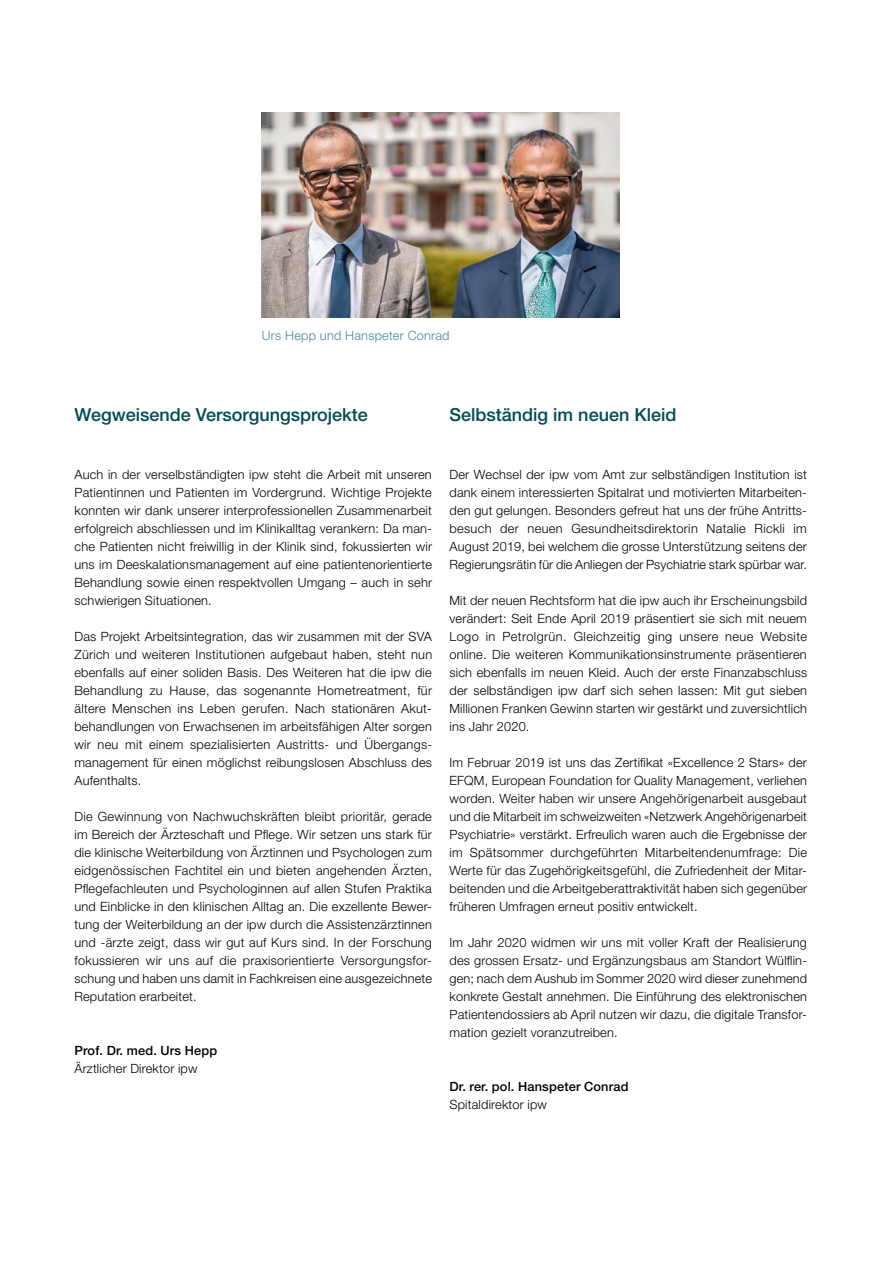
<style>
.page{position:relative;width:881px;height:1263px;background:#fff}
.page>*{position:absolute;margin:0;border:0;box-sizing:border-box;transform-origin:0 0}
.t1{font:500 18px "Helvetica Neue LT Std";color:#004b56}
.t2{font:300 12.75px/18px "Helvetica Neue LT Std";letter-spacing:.015em;color:#000;text-align:justify}
.t3{font:500 12.75px "Helvetica Neue LT Std";letter-spacing:.015em;color:#000}
.t4{font:300 12.75px "Helvetica Neue LT Std";letter-spacing:.015em;color:#4b899b}
</style>
<div class="page">
<img style="left:262px;top:112px;width:356px;height:205px">
<p class="t4" style="left:262px;top:327px;width:189px">Urs Hepp und Hanspeter Conrad</p>
<h1 class="t1" style="left:74px;top:403px;width:295px">Wegweisende Versorgungsprojekte</h1>
<h1 class="t1" style="left:449px;top:403px;width:228px">Selbständig im neuen Kleid</h1>
<p class="t2" style="left:74px;top:465px;width:359px">Auch in der verselbständigten ipw steht die Arbeit mit unseren Patientinnen und Patienten im Vordergrund. Wichtige Projekte konnten wir dank unserer interprofessionellen Zusammenarbeit erfolgreich abschliessen und im Klinikalltag verankern: Da man&shy;che Patienten nicht freiwillig in der Klinik sind, fokussierten wir uns im Deeskalationsmanagement auf eine patientenorientierte Behandlung sowie einen respektvollen Umgang – auch in sehr schwierigen Situationen.</p>
<p class="t2" style="left:74px;top:627px;width:359px;text-align:left">Das Projekt Arbeitsintegration, das wir zusammen mit der SVA Zürich und weiteren Institutionen aufgebaut haben, steht nun ebenfalls auf einer soliden Basis. Des Weiteren hat die ipw die Behandlung zu Hause, das sogenannte Hometreatment, für ältere Menschen ins Leben gerufen. Nach stationären Akut&shy;behandlungen von Erwachsenen im arbeitsfähigen Alter sorgen wir neu mit einem spezialisierten Austritts- und Übergangs&shy;management für einen möglichst reibungslosen Abschluss des Aufenthalts.</p>
<p class="t2" style="left:74px;top:807px;width:359px">Die Gewinnung von Nachwuchskräften bleibt prioritär, gerade im Bereich der Ärzteschaft und Pflege. Wir setzen uns stark für die klinische Weiterbildung von Ärztinnen und Psychologen zum eidgenössischen Fachtitel ein und bieten angehenden Ärzten, Pflegefachleuten und Psychologinnen auf allen Stufen Praktika und Einblicke in den klinischen Alltag an. Die exzellente Bewer&shy;tung der Weiterbildung an der ipw durch die Assistenzärztinnen und -ärzte zeigt, dass wir gut auf Kurs sind. In der Forschung fokussieren wir uns auf die praxisorientierte Versorgungsfor&shy;schung und haben uns damit in Fachkreisen eine ausgezeichnete Reputation erarbeitet.</p>
<p class="t3" style="left:74px;top:1043px;width:144px">Prof. Dr. med. Urs Hepp</p>
<p class="t2" style="left:74px;top:1059px;width:124px">Ärztlicher Direktor ipw</p>
<p class="t2" style="left:449px;top:465px;width:359px">Der Wechsel der ipw vom Amt zur selbständigen Institution ist dank einem interessierten Spitalrat und motivierten Mitarbeiten&shy;den gut gelungen. Besonders gefreut hat uns der frühe Antritts&shy;besuch der neuen Gesundheitsdirektorin Natalie Rickli im August 2019, bei welchem die grosse Unterstützung seitens der Regierungsrätin für die Anliegen der Psychiatrie stark spürbar war.</p>
<p class="t2" style="left:449px;top:591px;width:359px">Mit der neuen Rechtsform hat die ipw auch ihr Erscheinungsbild verändert: Seit Ende April 2019 präsentiert sie sich mit neuem Logo in Petrolgrün. Gleichzeitig ging unsere neue Website online. Die weiteren Kommunikationsinstrumente präsentieren sich ebenfalls im neuen Kleid. Auch der erste Finanzabschluss der selbständigen ipw darf sich sehen lassen: Mit gut sieben Millionen Franken Gewinn starten wir gestärkt und zuversichtlich ins Jahr 2020.</p>
<p class="t2" style="left:449px;top:753px;width:359px">Im Februar 2019 ist uns das Zertifikat «Excellence 2 Stars» der EFQM, European Foundation for Quality Management, verliehen worden. Weiter haben wir unsere Angehörigenarbeit ausgebaut und die Mitarbeit im schweizweiten «Netzwerk Angehörigenarbeit Psychiatrie» verstärkt. Erfreulich waren auch die Ergebnisse der im Spätsommer durchgeführten Mitarbeitendenumfrage: Die Werte für das Zugehörigkeitsgefühl, die Zufriedenheit der Mitar&shy;beitenden und die Arbeitgeberattraktivität haben sich gegenüber früheren Umfragen erneut positiv entwickelt.</p>
<p class="t2" style="left:449px;top:933px;width:359px">Im Jahr 2020 widmen wir uns mit voller Kraft der Realisierung des grossen Ersatz- und Ergänzungsbaus am Standort Wülflin&shy;gen; nach dem Aushub im Sommer 2020 wird dieser zunehmend konkrete Gestalt annehmen. Die Einführung des elektronischen Patientendossiers ab April nutzen wir dazu, die digitale Transfor&shy;mation gezielt voranzutreiben.</p>
<p class="t3" style="left:449px;top:1079px;width:180px">Dr. rer. pol. Hanspeter Conrad</p>
<p class="t2" style="left:449px;top:1095px;width:99px">Spitaldirektor ipw</p>
</div>
